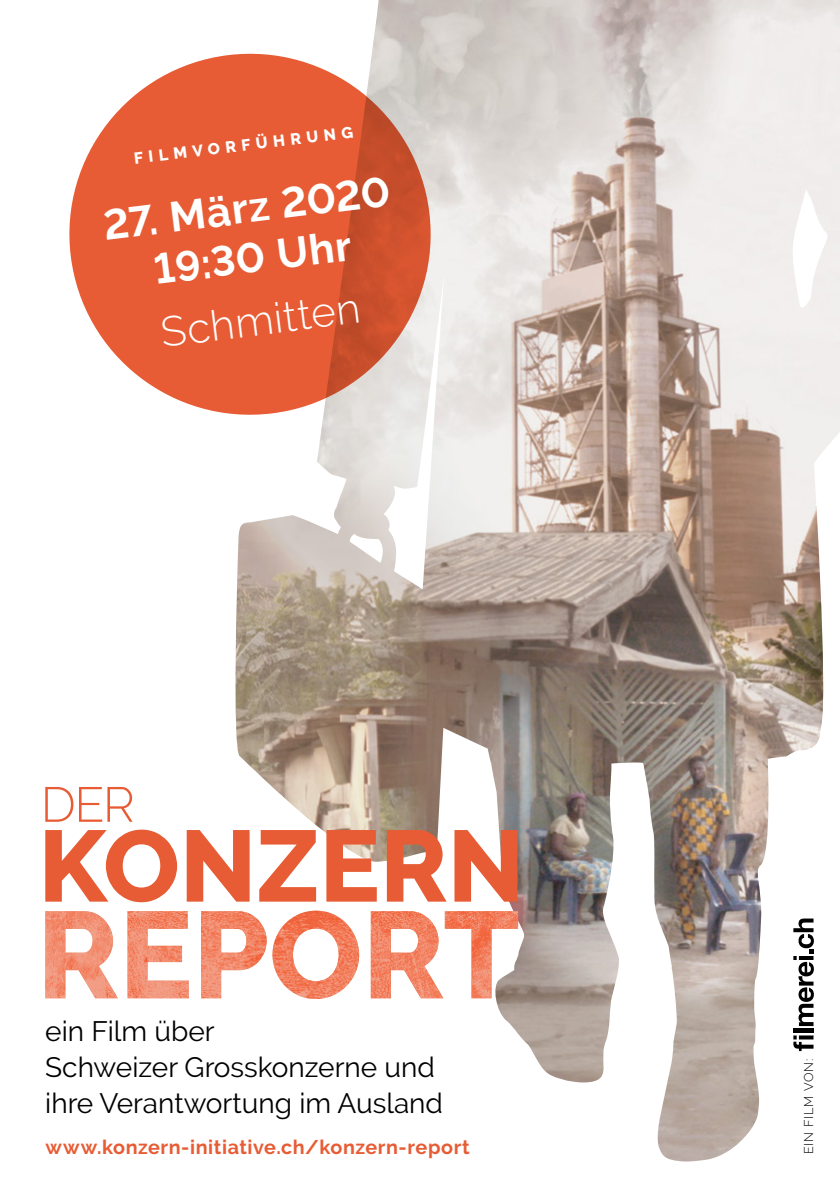
<style>
.page{position:relative;width:840px;height:1191px;background:#fff}
.page>*{position:absolute;margin:0;border:0;box-sizing:border-box;transform-origin:0 0}
.t1{font:700 42px/50px "Raleway";color:#fff;text-align:center}
.t2{font:300 42px "Raleway";color:#fff}
.t3{font:28px/36px "Raleway";color:#000}
.t4{font:700 19.8px "Raleway";letter-spacing:.03em;color:#e75c34}
.t5{font:800 16px "Raleway";color:#fff}
.t6{font:300 12.6px "Raleway";letter-spacing:.065em;color:#000}
</style>
<div class="page">
<img style="left:235px;top:0;width:604px;height:1161px">
<img style="left:45px;top:910px;width:473px;height:89px">
<svg style="left:45px;top:787px;width:472px;height:115px"></svg>
<svg style="left:792px;top:1035px;width:21px;height:16px"></svg>
<hr style="left:792px;top:1028px;width:21px;height:4px;background:#000">
<svg style="left:792px;top:918px;width:21px;height:108px"></svg>
<svg style="left:69px;top:43px;width:372px;height:382px;fill:#e75c34"></svg>
<p class="t5" style="left:133px;top:150px;width:222px;rotate:-7deg">FILMVORFÜHRUNG</p>
<h1 class="t1" style="left:100px;top:201px;width:290px;rotate:-7deg">27. März 2020<br>19:30 Uhr</h1>
<h1 class="t2" style="left:158px;top:308px;width:202px;rotate:-7deg">Schmitten</h1>
<p class="t3" style="left:45px;top:1013px;width:399px">ein Film über<br>Schweizer Grosskonzerne und ihre Verantwortung im Ausland</p>
<p class="t4" style="left:45px;top:1135px;width:425px">www.konzern-initiative.ch/konzern-report</p>
<p class="t6" style="left:800px;top:1154px;width:97px;rotate:-90deg">EIN FILM VON:</p>
</div>
